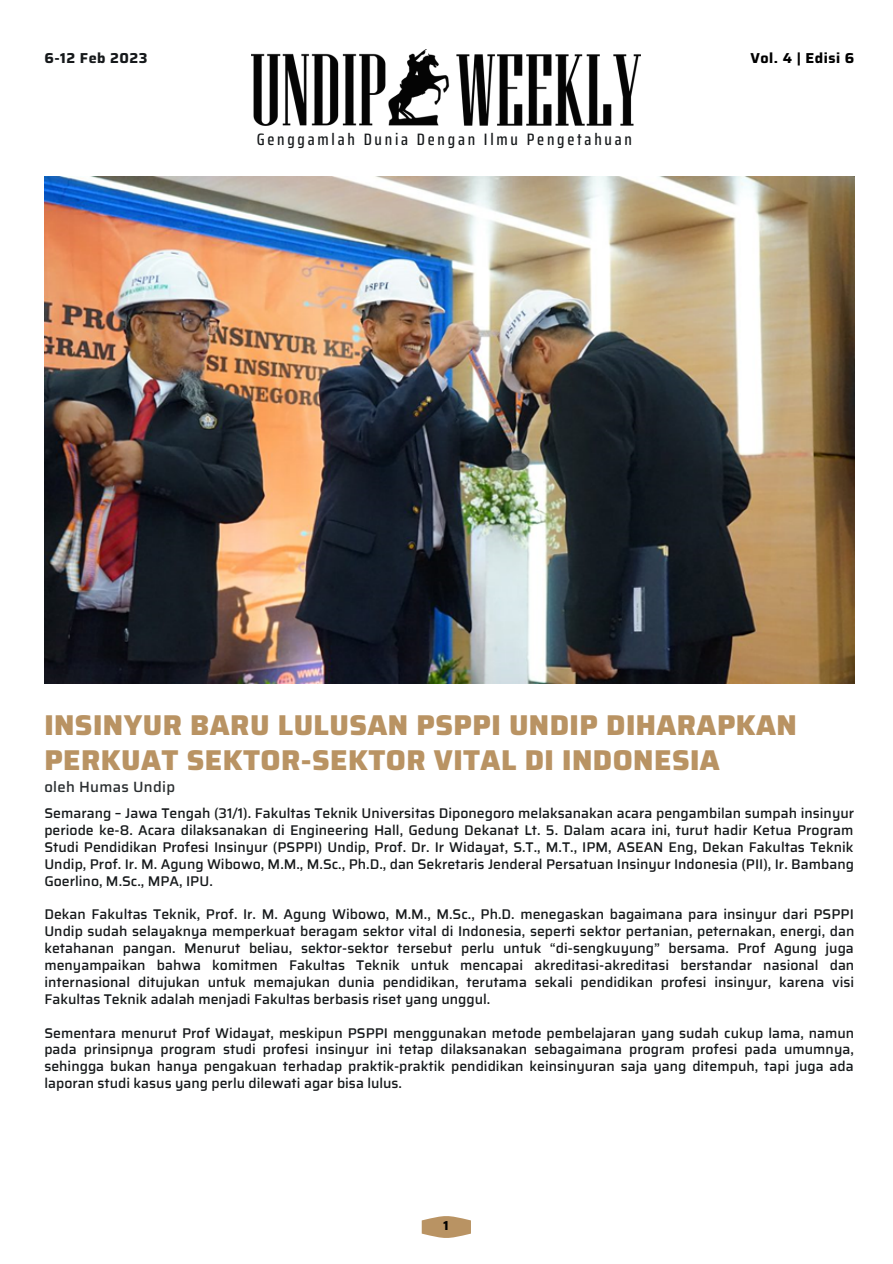
<style>
.page{position:relative;width:893px;height:1264px;background:#fff}
.page>*{position:absolute;margin:0;border:0;box-sizing:border-box;transform-origin:0 0}
.t1{font:800 28.65px/34.8px "Saira";letter-spacing:.015em;color:#b99363}
.t2{font:500 16.5px "Saira Condensed";letter-spacing:.165em;color:#16191b}
.t3{font:500 14.85px "Saira";letter-spacing:.02em;color:#2a2e30}
.t4{font:700 14.4px "Saira";letter-spacing:.035em;color:#000}
.t5{font:700 14.4px "Saira";letter-spacing:.035em;color:#16191b}
.t6{font:500 14.1px/16.8px "Saira";color:#16191b;text-align:justify}
.t7{font:700 13.05px "Saira";color:#000}
</style>
<div class="page">
<svg style="left:421px;top:1216px;width:50px;height:21px"></svg>
<img style="left:251px;top:49px;width:389px;height:77px">
<img style="left:44px;top:177px;width:810px;height:506px">
<p class="t5" style="left:44px;top:46px;width:105px">6-12 Feb 2023</p>
<p class="t2" style="left:257px;top:126px;width:377px">Genggamlah Dunia Dengan Ilmu Pengetahuan</p>
<p class="t4" style="left:750px;top:46px;width:105px">Vol. 4 | Edisi 6</p>
<h1 class="t1" style="left:44px;top:708px;width:754px">INSINYUR BARU LULUSAN PSPPI UNDIP DIHARAPKAN<br>PERKUAT SEKTOR-SEKTOR VITAL DI INDONESIA</h1>
<p class="t3" style="left:44px;top:775px;width:132px">oleh Humas Undip</p>
<p class="t6" style="left:44px;top:805px;width:811px">Semarang – Jawa Tengah (31/1). Fakultas Teknik Universitas Diponegoro melaksanakan acara pengambilan sumpah insinyur periode ke-8. Acara dilaksanakan di Engineering Hall, Gedung Dekanat Lt. 5. Dalam acara ini, turut hadir Ketua Program Studi Pendidikan Profesi Insinyur (PSPPI) Undip, Prof. Dr. Ir Widayat, S.T., M.T., IPM, ASEAN Eng, Dekan Fakultas Teknik Undip, Prof. Ir. M. Agung Wibowo, M.M., M.Sc., Ph.D., dan Sekretaris Jenderal Persatuan Insinyur Indonesia (PII), Ir. Bambang Goerlino, M.Sc., MPA, IPU.</p>
<p class="t6" style="left:44px;top:906px;width:811px">Dekan Fakultas Teknik, Prof. Ir. M. Agung Wibowo, M.M., M.Sc., Ph.D. menegaskan bagaimana para insinyur dari PSPPI Undip sudah selayaknya memperkuat beragam sektor vital di Indonesia, seperti sektor pertanian, peternakan, energi, dan ketahanan pangan. Menurut beliau, sektor-sektor tersebut perlu untuk “di-sengkuyung” bersama. Prof Agung juga menyampaikan bahwa komitmen Fakultas Teknik untuk mencapai akreditasi-akreditasi berstandar nasional dan internasional ditujukan untuk memajukan dunia pendidikan, terutama sekali pendidikan profesi insinyur, karena visi Fakultas Teknik adalah menjadi Fakultas berbasis riset yang unggul.</p>
<p class="t6" style="left:44px;top:1024px;width:811px">Sementara menurut Prof Widayat, meskipun PSPPI menggunakan metode pembelajaran yang sudah cukup lama, namun pada prinsipnya program studi profesi insinyur ini tetap dilaksanakan sebagaimana program profesi pada umumnya, sehingga bukan hanya pengakuan terhadap praktik-praktik pendidikan keinsinyuran saja yang ditempuh, tapi juga ada laporan studi kasus yang perlu dilewati agar bisa lulus.</p>
<p class="t7" style="left:443px;top:1215px;width:7px">1</p>
</div>
